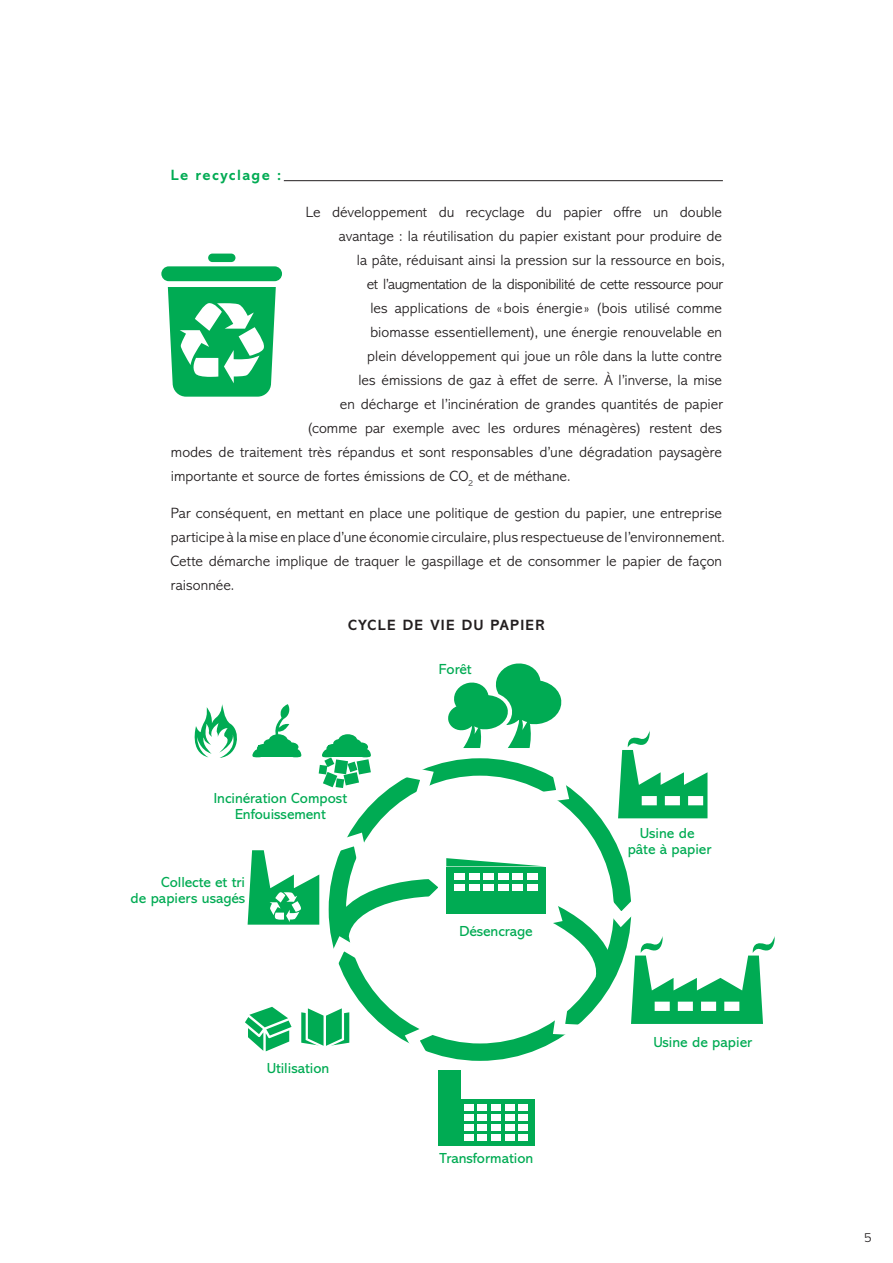
<style>
.page{position:relative;width:893px;height:1263px;background:#fff}
.page>*{position:absolute;margin:0;border:0;box-sizing:border-box;transform-origin:0 0}
.t1{font:300 15px/24px "Abadi MT Pro";letter-spacing:.005em;color:#231f20}
.t2{font:300 15px "Abadi MT Pro";letter-spacing:-.025em;color:#231f20}
.t3{font:700 15px "Abadi MT Pro";letter-spacing:.085em;color:#231f20}
.t4{font:700 15px "Abadi MT Pro";letter-spacing:.085em;color:#00ab53}
.t5{font:14.7px/16px "Abadi MT Pro";color:#00ab53;text-align:center}
.t6{font:300 13.5px "Abadi MT Pro";color:#231f20}
</style>
<div class="page">
<div style="left:438px;top:1099px;width:97px;height:47px;background:#00ab53"></div>
<div style="left:464px;top:1104px;width:9px;height:7px;background:#fff"></div>
<div style="left:477px;top:1104px;width:10px;height:7px;background:#fff"></div>
<div style="left:491px;top:1104px;width:10px;height:7px;background:#fff"></div>
<div style="left:505px;top:1104px;width:9px;height:7px;background:#fff"></div>
<div style="left:518px;top:1104px;width:10px;height:7px;background:#fff"></div>
<div style="left:464px;top:1114px;width:9px;height:7px;background:#fff"></div>
<div style="left:477px;top:1114px;width:10px;height:7px;background:#fff"></div>
<div style="left:491px;top:1114px;width:10px;height:7px;background:#fff"></div>
<div style="left:505px;top:1114px;width:9px;height:7px;background:#fff"></div>
<div style="left:518px;top:1114px;width:10px;height:7px;background:#fff"></div>
<div style="left:464px;top:1124px;width:9px;height:7px;background:#fff"></div>
<div style="left:477px;top:1124px;width:10px;height:7px;background:#fff"></div>
<div style="left:491px;top:1124px;width:10px;height:7px;background:#fff"></div>
<div style="left:505px;top:1124px;width:9px;height:7px;background:#fff"></div>
<div style="left:518px;top:1124px;width:10px;height:7px;background:#fff"></div>
<div style="left:464px;top:1134px;width:9px;height:7px;background:#fff"></div>
<div style="left:477px;top:1134px;width:10px;height:7px;background:#fff"></div>
<div style="left:491px;top:1134px;width:10px;height:7px;background:#fff"></div>
<div style="left:505px;top:1134px;width:9px;height:7px;background:#fff"></div>
<div style="left:518px;top:1134px;width:10px;height:7px;background:#fff"></div>
<div style="left:438px;top:1070px;width:23px;height:76px;background:#00ab53"></div>
<svg style="left:194px;top:663px;width:581px;height:398px"></svg>
<hr style="left:284px;top:180px;width:439px;height:1px;background:#231f20">
<svg style="left:168px;top:287px;width:108px;height:110px"></svg>
<div style="left:208px;top:254px;width:27px;height:8px;background:#00ab53;border-radius:4px"></div>
<div style="left:161px;top:266px;width:121px;height:15px;background:#00ab53;border-radius:7px"></div>
<p class="t4" style="left:171px;top:167px;width:112px">Le recyclage :</p>
<p class="t1" style="left:306px;top:201px;width:418px">Le développement du recyclage du papier offre un double</p>
<p class="t1" style="left:339px;top:225px;width:385px">avantage : la réutilisation du papier existant pour produire de</p>
<p class="t1" style="left:357px;top:249px;width:369px">la pâte, réduisant ainsi la pression sur la ressource en bois,</p>
<p class="t2" style="left:367px;top:276px;width:358px">et l’augmentation de la disponibilité de cette ressource pour</p>
<p class="t1" style="left:370px;top:297px;width:353px">les applications de «bois énergie» (bois utilisé comme</p>
<p class="t1" style="left:370px;top:321px;width:353px">biomasse essentiellement), une énergie renouvelable en</p>
<p class="t1" style="left:367px;top:345px;width:356px">plein développement qui joue un rôle dans la lutte contre</p>
<p class="t1" style="left:358px;top:369px;width:365px">les émissions de gaz à effet de serre. À l’inverse, la mise</p>
<p class="t1" style="left:340px;top:393px;width:385px">en décharge et l’incinération de grandes quantités de papier</p>
<p class="t1" style="left:307px;top:417px;width:417px">(comme par exemple avec les ordures ménagères) restent des</p>
<p class="t1" style="left:171px;top:441px;width:553px">modes de traitement très répandus et sont responsables d’une dégradation paysagère</p>
<p class="t1" style="left:171px;top:465px;width:401px">importante et source de fortes émissions de CO<sub>2</sub> et de méthane.</p>
<p class="t1" style="left:170px;top:501px;width:556px">Par conséquent, en mettant en place une politique de gestion du papier, une entreprise participe à la mise en place d’une économie circulaire, plus respectueuse de l’environnement.<br>Cette démarche implique de traquer le gaspillage et de consommer le papier de façon raisonnée.</p>
<p class="t3" style="left:348px;top:617px;width:198px">CYCLE DE VIE DU PAPIER</p>
<p class="t5" style="left:439px;top:661px;width:34px">Forêt</p>
<p class="t5" style="left:214px;top:790px;width:135px">Incinération Compost<br>Enfouissement</p>
<p class="t5" style="left:131px;top:874px;width:116px;text-align:right">Collecte et tri<br>de papiers usagés</p>
<p class="t5" style="left:267px;top:1060px;width:64px">Utilisation</p>
<p class="t5" style="left:459px;top:923px;width:75px">Désencrage</p>
<p class="t5" style="left:439px;top:1151px;width:95px">Transformation</p>
<p class="t5" style="left:628px;top:825px;width:85px">Usine de pâte à papier</p>
<p class="t5" style="left:654px;top:1034px;width:100px">Usine de papier</p>
<p class="t6" style="left:864px;top:1230px;width:10px">5</p>
</div>
